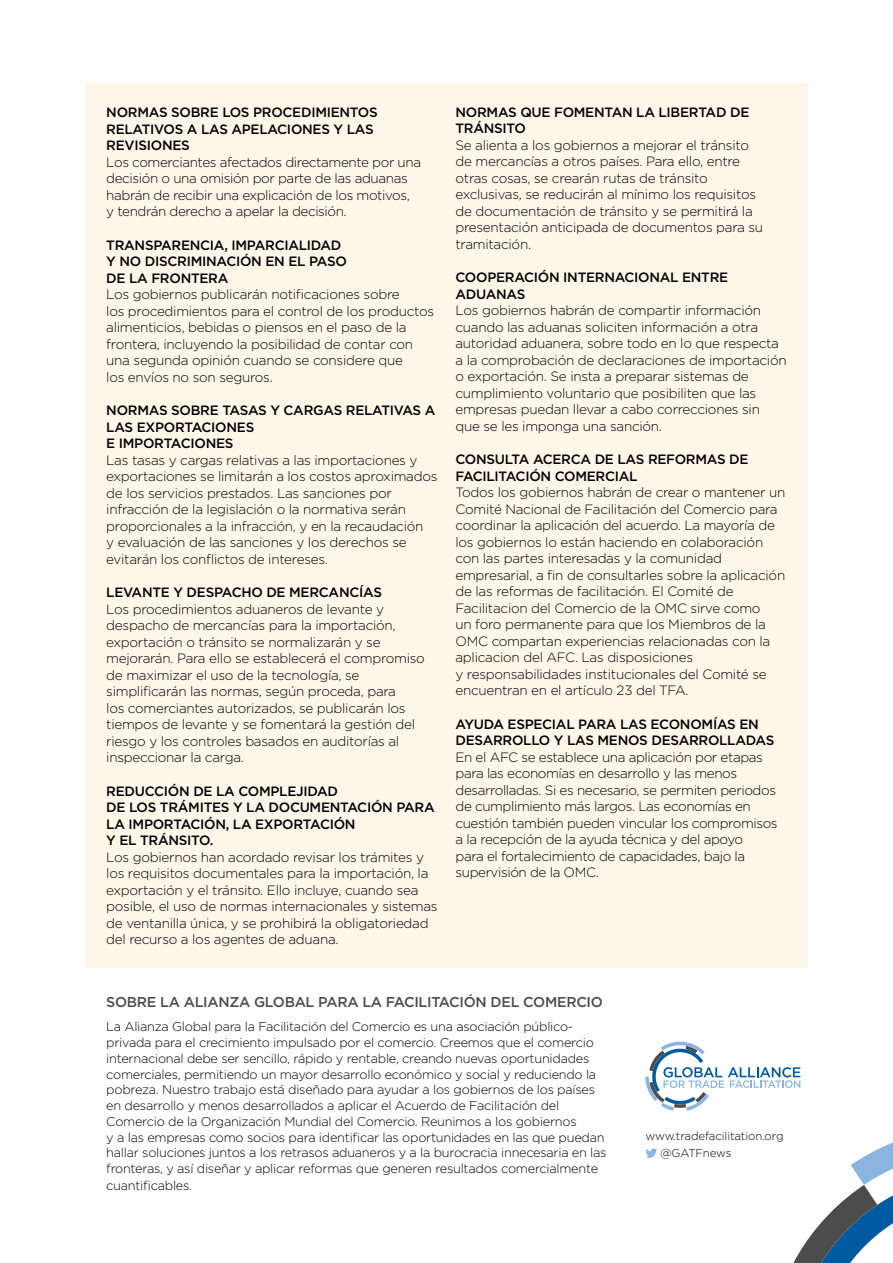
<style>
.page{position:relative;width:893px;height:1263px;background:#fff}
.page>*{position:absolute;margin:0;border:0;box-sizing:border-box;transform-origin:0 0}
.t1{font:500 14.25px "Gotham";letter-spacing:-.02em;color:#4d4b4d}
.t2{font:300 13.5px/16.5px "Gotham";letter-spacing:-.02em;color:#000}
.t3{font:500 13.5px/16.5px "Gotham";letter-spacing:-.02em;color:#000}
.t4{font:300 12.75px/15.8px "Gotham";letter-spacing:-.02em;color:#000}
.t5{font:300 11.55px/16.2px "Gotham";letter-spacing:-.01em;color:#000}
</style>
<div class="page">
<div style="left:85px;top:83px;width:723px;height:884px;background:#fff6ea"></div>
<svg style="left:645px;top:1042px;width:155px;height:69px"></svg>
<svg style="left:646px;top:1148px;width:11px;height:10px"></svg>
<svg style="left:793px;top:1142px;width:100px;height:121px"></svg>
<p class="t3" style="left:106px;top:104px;width:273px">NORMAS SOBRE LOS PROCEDIMIENTOS<br>RELATIVOS A LAS APELACIONES Y LAS<br>REVISIONES</p>
<p class="t2" style="left:106px;top:153px;width:316px">Los comerciantes afectados directamente por una decisión o una omisión por parte de las aduanas habrán de recibir una explicación de los motivos, y tendrán derecho a apelar la decisión.</p>
<p class="t3" style="left:106px;top:236px;width:242px">TRANSPARENCIA, IMPARCIALIDAD<br>Y NO DISCRIMINACIÓN EN EL PASO<br>DE LA FRONTERA</p>
<p class="t2" style="left:106px;top:286px;width:329px">Los gobiernos publicarán notificaciones sobre<br>los procedimientos para el control de los productos alimenticios, bebidas o piensos en el paso de la frontera, incluyendo la posibilidad de contar con una segunda opinión cuando se considere que<br>los envíos no son seguros.</p>
<p class="t3" style="left:106px;top:402px;width:331px">NORMAS SOBRE TASAS Y CARGAS RELATIVAS A<br>LAS EXPORTACIONES<br>E IMPORTACIONES</p>
<p class="t2" style="left:106px;top:451px;width:333px">Las tasas y cargas relativas a las importaciones y exportaciones se limitarán a los costos aproximados de los servicios prestados. Las sanciones por infracción de la legislación o la normativa serán proporcionales a la infracción, y en la recaudación<br>y evaluación de las sanciones y los derechos se evitarán los conflictos de intereses.</p>
<p class="t3" style="left:106px;top:584px;width:277px">LEVANTE Y DESPACHO DE MERCANCÍAS</p>
<p class="t2" style="left:106px;top:600px;width:320px">Los procedimientos aduaneros de levante y despacho de mercancías para la importación, exportación o tránsito se normalizarán y se mejorarán. Para ello se establecerá el compromiso de maximizar el uso de la tecnología, se simplificarán las normas, según proceda, para<br>los comerciantes autorizados, se publicarán los tiempos de levante y se fomentará la gestión del riesgo y los controles basados en auditorías al inspeccionar la carga.</p>
<p class="t3" style="left:106px;top:782px;width:330px">REDUCCIÓN DE LA COMPLEJIDAD<br>DE LOS TRÁMITES Y LA DOCUMENTACIÓN PARA<br>LA IMPORTACIÓN, LA EXPORTACIÓN<br>Y EL TRÁNSITO.</p>
<p class="t2" style="left:106px;top:848px;width:333px">Los gobiernos han acordado revisar los trámites y los requisitos documentales para la importación, la exportación y el tránsito. Ello incluye, cuando sea posible, el uso de normas internacionales y sistemas de ventanilla única, y se prohibirá la obligatoriedad del recurso a los agentes de aduana.</p>
<p class="t3" style="left:455px;top:104px;width:295px">NORMAS QUE FOMENTAN LA LIBERTAD DE<br>TRÁNSITO</p>
<p class="t2" style="left:455px;top:137px;width:309px">Se alienta a los gobiernos a mejorar el tránsito de mercancías a otros países. Para ello, entre otras cosas, se crearán rutas de tránsito exclusivas, se reducirán al mínimo los requisitos de documentación de tránsito y se permitirá la presentación anticipada de documentos para su tramitación.</p>
<p class="t3" style="left:455px;top:269px;width:274px">COOPERACIÓN INTERNACIONAL ENTRE<br>ADUANAS</p>
<p class="t2" style="left:455px;top:302px;width:333px">Los gobiernos habrán de compartir información cuando las aduanas soliciten información a otra autoridad aduanera, sobre todo en lo que respecta a la comprobación de declaraciones de importación o exportación. Se insta a preparar sistemas de cumplimiento voluntario que posibiliten que las empresas puedan llevar a cabo correcciones sin que se les imponga una sanción.</p>
<p class="t3" style="left:455px;top:451px;width:295px">CONSULTA ACERCA DE LAS REFORMAS DE<br>FACILITACIÓN COMERCIAL</p>
<p class="t2" style="left:455px;top:484px;width:331px">Todos los gobiernos habrán de crear o mantener un Comité Nacional de Facilitación del Comercio para coordinar la aplicación del acuerdo. La mayoría de los gobiernos lo están haciendo en colaboración con las partes interesadas y la comunidad empresarial, a fin de consultarles sobre la aplicación de las reformas de facilitación. El Comité de Facilitacion del Comercio de la OMC sirve como<br>un foro permanente para que los Miembros de la OMC compartan experiencias relacionadas con la aplicacion del AFC. Las disposiciones<br>y responsabilidades institucionales del Comité se encuentran en el artículo 23 del TFA.</p>
<p class="t3" style="left:455px;top:716px;width:320px">AYUDA ESPECIAL PARA LAS ECONOMÍAS EN<br>DESARROLLO Y LAS MENOS DESARROLLADAS</p>
<p class="t2" style="left:455px;top:748px;width:324px">En el AFC se establece una aplicación por etapas para las economías en desarrollo y las menos desarrolladas. Si es necesario, se permiten periodos de cumplimiento más largos. Las economías en cuestión también pueden vincular los compromisos a la recepción de la ayuda técnica y del apoyo<br>para el fortalecimiento de capacidades, bajo la supervisión de la OMC.</p>
<p class="t1" style="left:106px;top:993px;width:498px">SOBRE LA ALIANZA GLOBAL PARA LA FACILITACIÓN DEL COMERCIO</p>
<p class="t4" style="left:106px;top:1019px;width:502px">La Alianza Global para la Facilitación del Comercio es una asociación público&shy;privada para el crecimiento impulsado por el comercio. Creemos que el comercio internacional debe ser sencillo, rápido y rentable, creando nuevas oportunidades comerciales, permitiendo un mayor desarrollo económico y social y reduciendo la pobreza. Nuestro trabajo está diseñado para ayudar a los gobiernos de los países en desarrollo y menos desarrollados a aplicar el Acuerdo de Facilitación del Comercio de la Organización Mundial del Comercio. Reunimos a los gobiernos<br>y a las empresas como socios para identificar las oportunidades en las que puedan hallar soluciones juntos a los retrasos aduaneros y a la burocracia innecesaria en las fronteras, y así diseñar y aplicar reformas que generen resultados comercialmente cuantificables.</p>
<p class="t5" style="left:660px;top:1128px;width:125px;text-indent:-15px">www.tradefacilitation.org @GATFnews</p>
</div>
